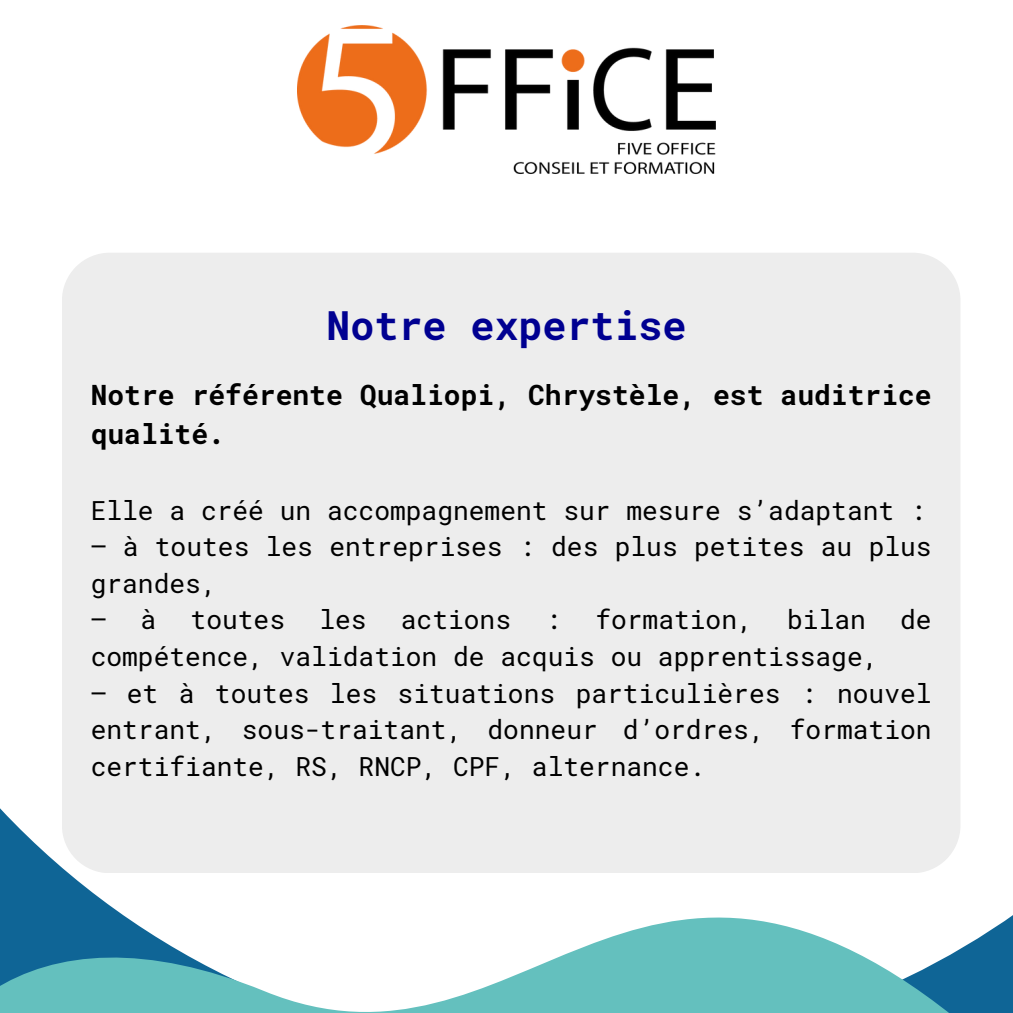
<style>
.page{position:relative;width:1013px;height:1013px;background:#fff}
.page>*{position:absolute;margin:0;border:0;box-sizing:border-box;transform-origin:0 0}
.t1{font:700 40px "Roboto Mono";color:#000091}
.t2{font:700 28px/38.5px "Roboto Mono";color:#000}
.t3{font:26.25px/36.5px "Roboto Mono";color:#000}
</style>
<div class="page">
<svg style="left:0;top:808px;width:1012px;height:204px"></svg>
<div style="left:62px;top:253px;width:898px;height:620px;background:#ededed"></div>
<img style="left:297px;top:25px;width:418px;height:149px">
<p class="t1" style="left:326px;top:298px;width:361px">Notre expertise</p>
<p class="t2" style="left:91px;top:375px;width:842px">Notre référente Qualiopi, Chrystèle, est auditrice qualité.</p>
<h1 class="t3" style="left:91px;top:491px;width:836px">Elle a créé un accompagnement sur mesure s’adaptant :</h1>
<h2 class="t3" style="left:91px;top:527px;width:842px">– à toutes les entreprises : des plus petites au plus grandes,</h2>
<p class="t3" style="left:91px;top:601px;width:67px">– à</p>
<p class="t3" style="left:191px;top:601px;width:96px">toutes</p>
<p class="t3" style="left:319px;top:601px;width:49px">les</p>
<p class="t3" style="left:401px;top:601px;width:112px">actions</p>
<p class="t3" style="left:545px;top:601px;width:17px">:</p>
<p class="t3" style="left:595px;top:601px;width:159px">formation,</p>
<p class="t3" style="left:787px;top:601px;width:80px">bilan</p>
<p class="t3" style="left:900px;top:601px;width:33px">de</p>
<p class="t3" style="left:91px;top:637px;width:789px">compétence, validation de acquis ou apprentissage,</p>
<p class="t3" style="left:91px;top:674px;width:842px;text-align:justify">– et à toutes les situations particulières : nouvel entrant, sous-traitant, donneur d’ordres, formation certifiante, RS, RNCP, CPF, alternance.</p>
</div>
